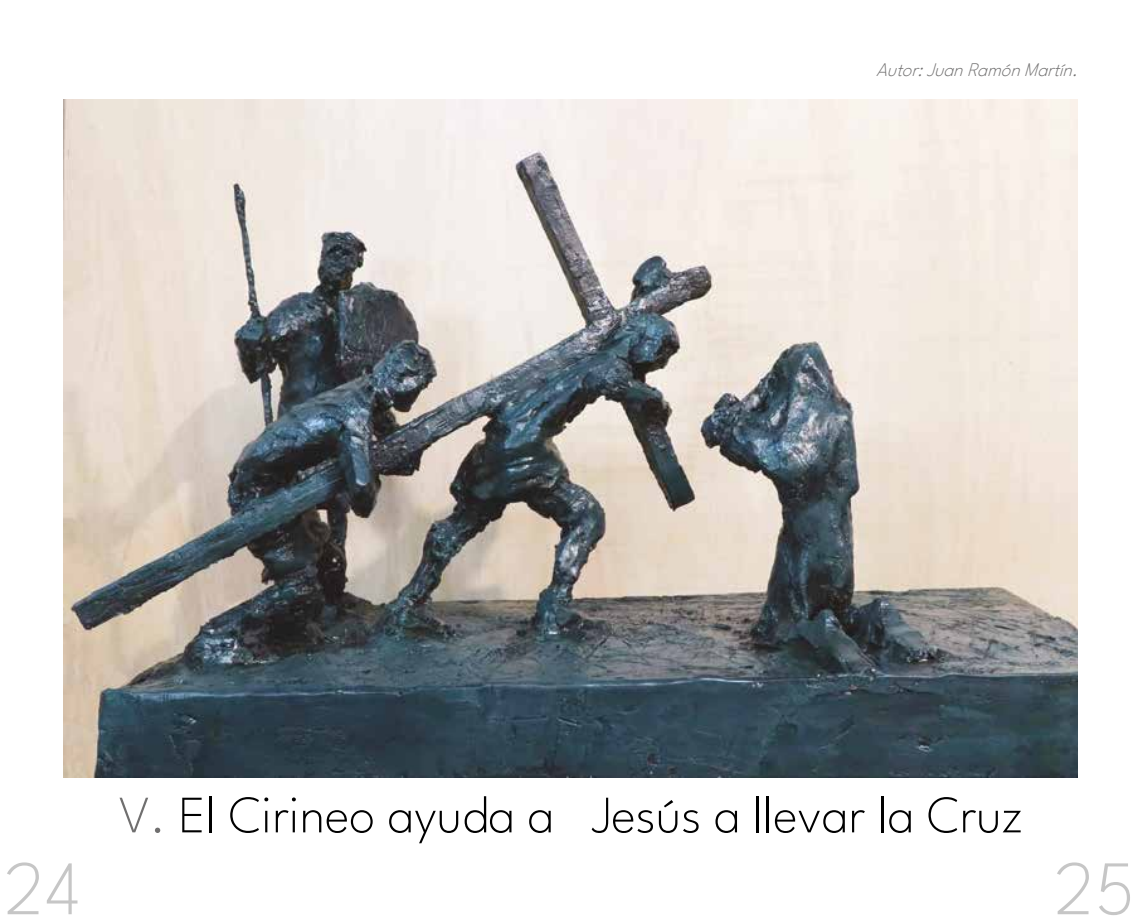
<style>
.page{position:relative;width:1141px;height:918px;background:#fff}
.page>*{position:absolute;margin:0;border:0;box-sizing:border-box;transform-origin:0 0}
.t1{font:100 77px "League Spartan";color:#c6c6c6}
.t2{font:100 52.5px "League Spartan";color:#000}
.t3{font:italic 100 19.25px "League Spartan";color:#706f6f}
.s1{color:#706f6f}
</style>
<div class="page">
<img style="left:63px;top:99px;width:1015px;height:678px">
<p class="t3" style="left:876px;top:56px;width:210px">Autor:JuanRamónMartín.</p>
<p class="t2" style="left:119px;top:777px;width:905px"><span class="s1">V.</span> El Cirineo ayuda a Jesús a llevar la Cruz</p>
<h1 class="t1" style="left:4px;top:832px;width:78px">24</h1>
<h1 class="t1" style="left:1054px;top:832px;width:82px">25</h1>
</div>
